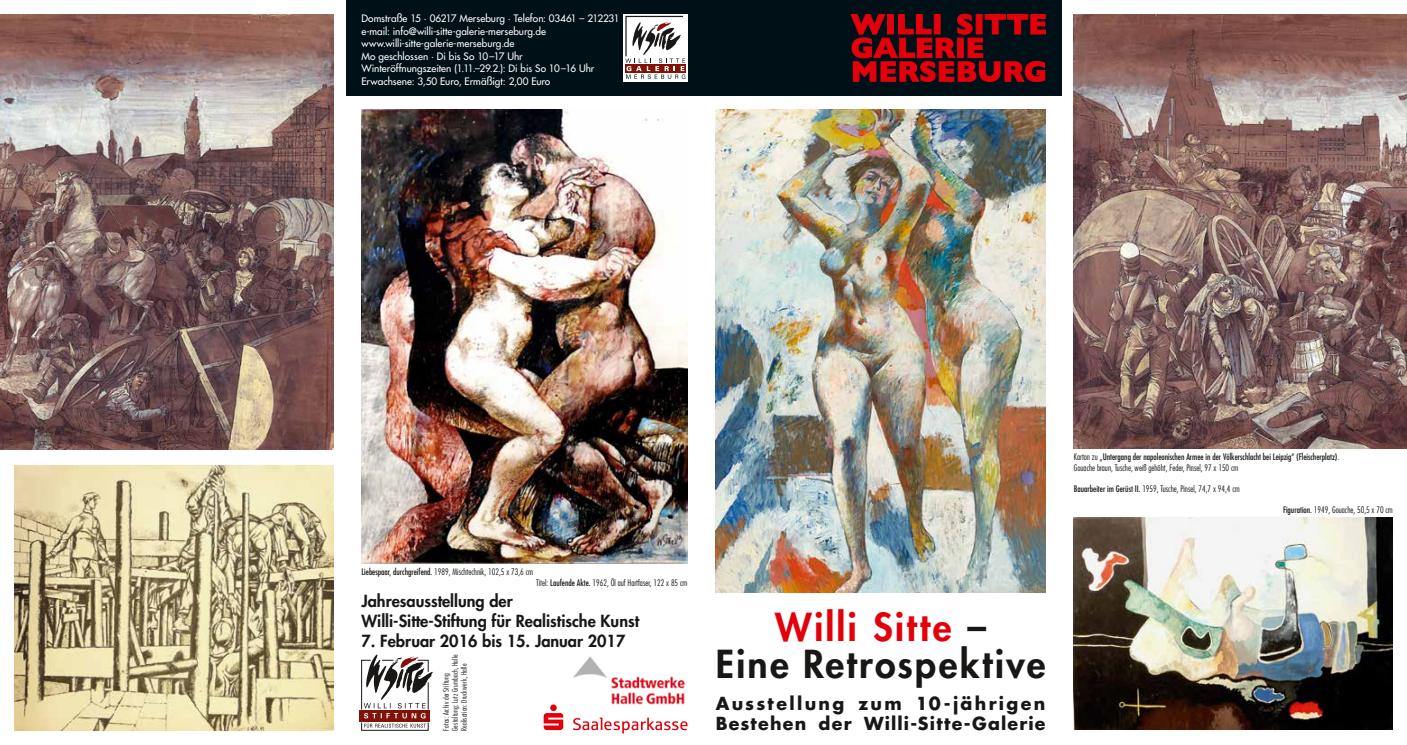
<style>
.page{position:relative;width:1407px;height:745px;background:#fff}
.page>*{position:absolute;margin:0;border:0;box-sizing:border-box;transform-origin:0 0}
.t1{font:800 37.5px/37.5px "Futura";letter-spacing:.055em;color:#181716;text-align:center}
.t2{font:700 17.5px/20px "Futura";letter-spacing:.075em;color:#181716}
.t3{font:800 16.25px/20px "Futura";color:#181716}
.t4{font:10px/12.5px "Futura";color:#fff}
.t5{font:300 condensed 8.75px "Futura";color:#181716}
.t6{font:condensed 8.75px/10.5px "Futura";color:#181716}
.t7{font:300 condensed 7.5px/9px "Futura";letter-spacing:.025em;color:#181716}
.s1{font-weight:400}
.s2{color:#e3000b}
.s3{font-weight:300}
</style>
<div class="page">
<img style="left:716px;top:110px;width:330px;height:482px">
<svg style="left:544px;top:704px;width:19px;height:25px"></svg>
<svg style="left:573px;top:717px;width:114px;height:16px"></svg>
<div style="left:359px;top:710px;width:71px;height:11px;background:#811208"></div>
<svg style="left:361px;top:654px;width:72px;height:73px"></svg>
<div style="left:345px;top:0;width:716px;height:96px;background:#001017"></div>
<div style="left:623px;top:14px;width:65px;height:67px;background:#fff"></div>
<div style="left:625px;top:64px;width:61px;height:9px;background:#811208"></div>
<svg style="left:625px;top:15px;width:60px;height:64px"></svg>
<svg style="left:850px;top:14px;width:196px;height:68px"></svg>
<img style="left:1074px;top:14px;width:333px;height:434px">
<img style="left:0;top:15px;width:333px;height:434px">
<img style="left:14px;top:465px;width:319px;height:264px">
<img style="left:1074px;top:517px;width:319px;height:212px">
<img style="left:361px;top:110px;width:326px;height:453px">
<img style="left:573px;top:656px;width:113px;height:49px">
<p class="t4" style="left:361px;top:12px;width:259px">Domstraße 15 · 06217 Merseburg · Telefon: 03461 – 212231 e-mail: info@willi-sitte-galerie-merseburg.de www.willi-sitte-galerie-merseburg.de<br>Mo geschlossen · Di bis So 10–17 Uhr<br>Winteröffnungszeiten (1.11.–29.2.): Di bis So 10–16 Uhr Erwachsene: 3,50 Euro, Ermäßigt: 2,00 Euro</p>
<p class="t5" style="left:361px;top:566px;width:173px"><span class="s1">Liebespaar, durchgreifend.</span> 1989, Mischtechnik, 102,5 x 73,6 cm</p>
<p class="t5" style="left:536px;top:576px;width:153px">Titel: <span class="s1">Laufende Akte.</span> 1962, Öl auf Hartfaser, 122 x 85 cm</p>
<h3 class="t3" style="left:361px;top:590px;width:279px">Jahresausstellung der<br>Willi-Sitte-Stiftung für Realistische Kunst</h3>
<h3 class="t3" style="left:361px;top:630px;width:265px">7. Februar 2016 bis 15. Januar 2017</h3>
<p class="t7" style="left:441px;top:730px;width:78px;rotate:-90deg">Fotos: Archiv der Stiftung<br>Gestaltung: Lutz Grumbach, Halle<br>Realisation: Druckwerk, Halle</p>
<h1 class="t1" style="left:716px;top:607px;width:331px"><span class="s2">Willi Sitte</span> –<br>Eine Retrospektive</h1>
<h2 class="t2" style="left:716px;top:692px;width:331px">Ausstellung zum 10-jährigen<br>Bestehen der Willi-Sitte-Galerie</h2>
<p class="t6" style="left:1074px;top:451px;width:267px"><span class="s3">Karton zu</span> „Untergang der napoleonischen Armee in der Völkerschlacht bei Leipzig“ (Fleischerplatz)<span class="s3">.<br>Gouache braun, Tusche, weiß gehöht, Feder, Pinsel, 97 x 150 cm</span></p>
<p class="t5" style="left:1074px;top:482px;width:167px"><span class="s1">Bauarbeiter im Gerüst II.</span> 1959, Tusche, Pinsel, 74,7 x 94,4 cm</p>
<p class="t5" style="left:1283px;top:503px;width:111px"><span class="s1">Figuration.</span> 1949, Gouache, 50,5 x 70 cm</p>
</div>
